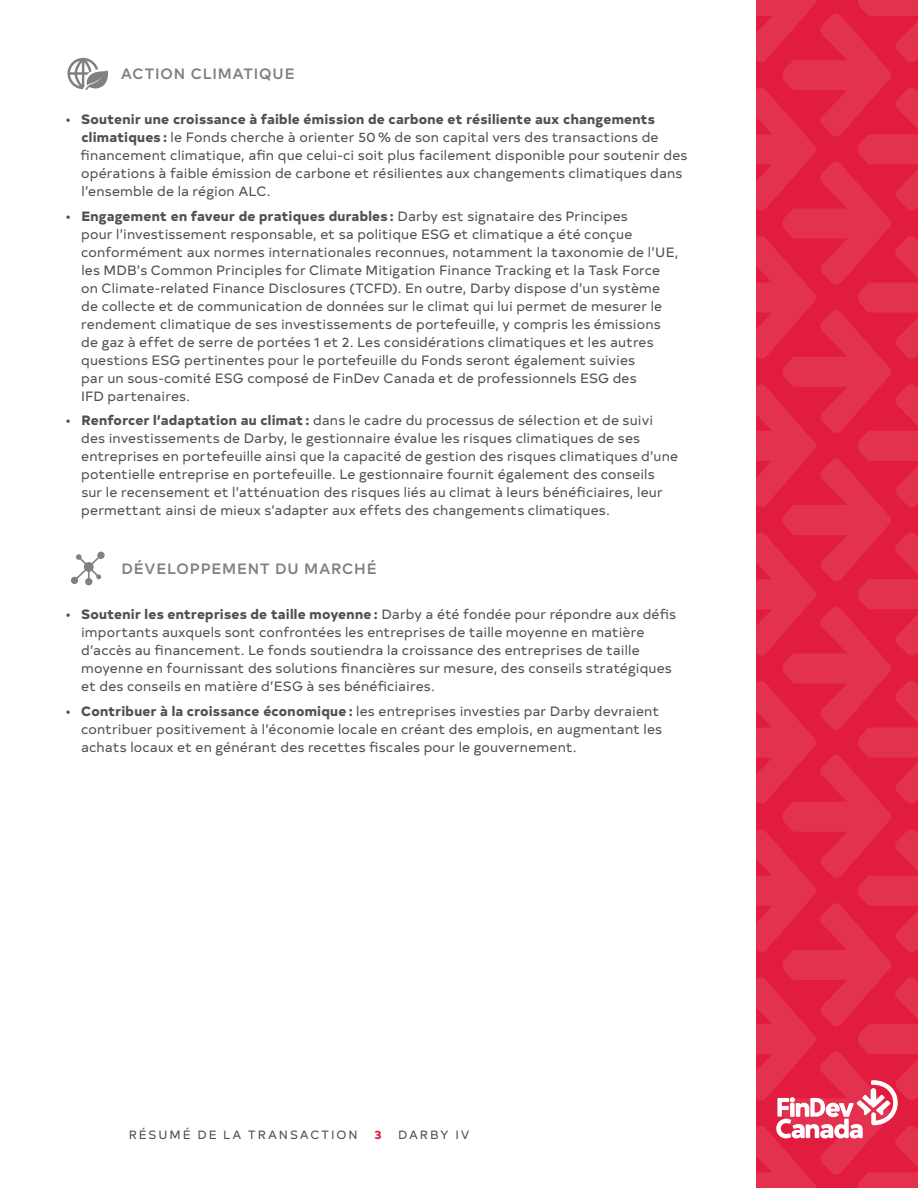
<style>
.page{position:relative;width:918px;height:1188px;background:#fff}
.page>*{position:absolute;margin:0;border:0;box-sizing:border-box;transform-origin:0 0}
.t1{font:500 15px "Typold";letter-spacing:.055em;color:#808080}
.t2{font:13.5px/18px "Typold";letter-spacing:.01em;color:#4f5153}
.t3{font:12px "Typold";letter-spacing:.165em;color:#4f5153}
.t4{font:800 12px "Typold";color:#e21c3f}
.s1{font-weight:800}
</style>
<div class="page">
<svg style="left:756px;top:0;width:162px;height:1188px;background:#e2294a"></svg>
<svg style="left:71px;top:552px;width:34px;height:33px"></svg>
<svg style="left:68px;top:58px;width:40px;height:32px"></svg>
<h3 class="t1" style="left:121px;top:61px;width:175px">ACTION CLIMATIQUE</h3>
<p class="t2" style="left:81px;top:109px;width:608px;text-indent:-15px">• <span class="s1">Soutenir une croissance à faible émission de carbone et résiliente aux changements climatiques :</span> le Fonds cherche à orienter 50 % de son capital vers des transactions de financement climatique, afin que celui‑ci soit plus facilement disponible pour soutenir des opérations à faible émission de carbone et résilientes aux changements climatiques dans l’ensemble de la région ALC.</p>
<p class="t2" style="left:81px;top:206px;width:599px;text-indent:-16px">• <span class="s1">Engagement en faveur de pratiques durables :</span> Darby est signataire des Principes<br>pour l’investissement responsable, et sa politique ESG et climatique a été conçue conformément aux normes internationales reconnues, notamment la taxonomie de l’UE, les MDB’s Common Principles for Climate Mitigation Finance Tracking et la Task Force on Climate‑related Finance Disclosures (TCFD). En outre, Darby dispose d’un système de collecte et de communication de données sur le climat qui lui permet de mesurer le rendement climatique de ses investissements de portefeuille, y compris les émissions de gaz à effet de serre de portées 1 et 2. Les considérations climatiques et les autres questions ESG pertinentes pour le portefeuille du Fonds seront également suivies<br>par un sous‑comité ESG composé de FinDev Canada et de professionnels ESG des<br>IFD partenaires.</p>
<p class="t2" style="left:81px;top:410px;width:599px;text-indent:-16px">• <span class="s1">Renforcer l’adaptation au climat :</span> dans le cadre du processus de sélection et de suivi des investissements de Darby, le gestionnaire évalue les risques climatiques de ses entreprises en portefeuille ainsi que la capacité de gestion des risques climatiques d’une potentielle entreprise en portefeuille. Le gestionnaire fournit également des conseils sur le recensement et l’atténuation des risques liés au climat à leurs bénéficiaires, leur permettant ainsi de mieux s’adapter aux effets des changements climatiques.</p>
<h3 class="t1" style="left:122px;top:556px;width:256px">DÉVELOPPEMENT DU MARCHÉ</h3>
<p class="t2" style="left:81px;top:604px;width:597px;text-indent:-16px">• <span class="s1">Soutenir les entreprises de taille moyenne :</span> Darby a été fondée pour répondre aux défis importants auxquels sont confrontées les entreprises de taille moyenne en matière d’accès au financement. Le fonds soutiendra la croissance des entreprises de taille moyenne en fournissant des solutions financières sur mesure, des conseils stratégiques et des conseils en matière d’ESG à ses bénéficiaires.</p>
<p class="t2" style="left:81px;top:701px;width:583px;text-indent:-15px">• <span class="s1">Contribuer à la croissance économique :</span> les entreprises investies par Darby devraient contribuer positivement à l’économie locale en créant des emplois, en augmentant les achats locaux et en générant des recettes fiscales pour le gouvernement.</p>
<p class="t3" style="left:129px;top:1125px;width:231px">RÉSUMÉ DE LA TRANSACTION</p>
<p class="t4" style="left:374px;top:1124px;width:9px">3</p>
<p class="t3" style="left:398px;top:1125px;width:73px">DARBY IV</p>
</div>
